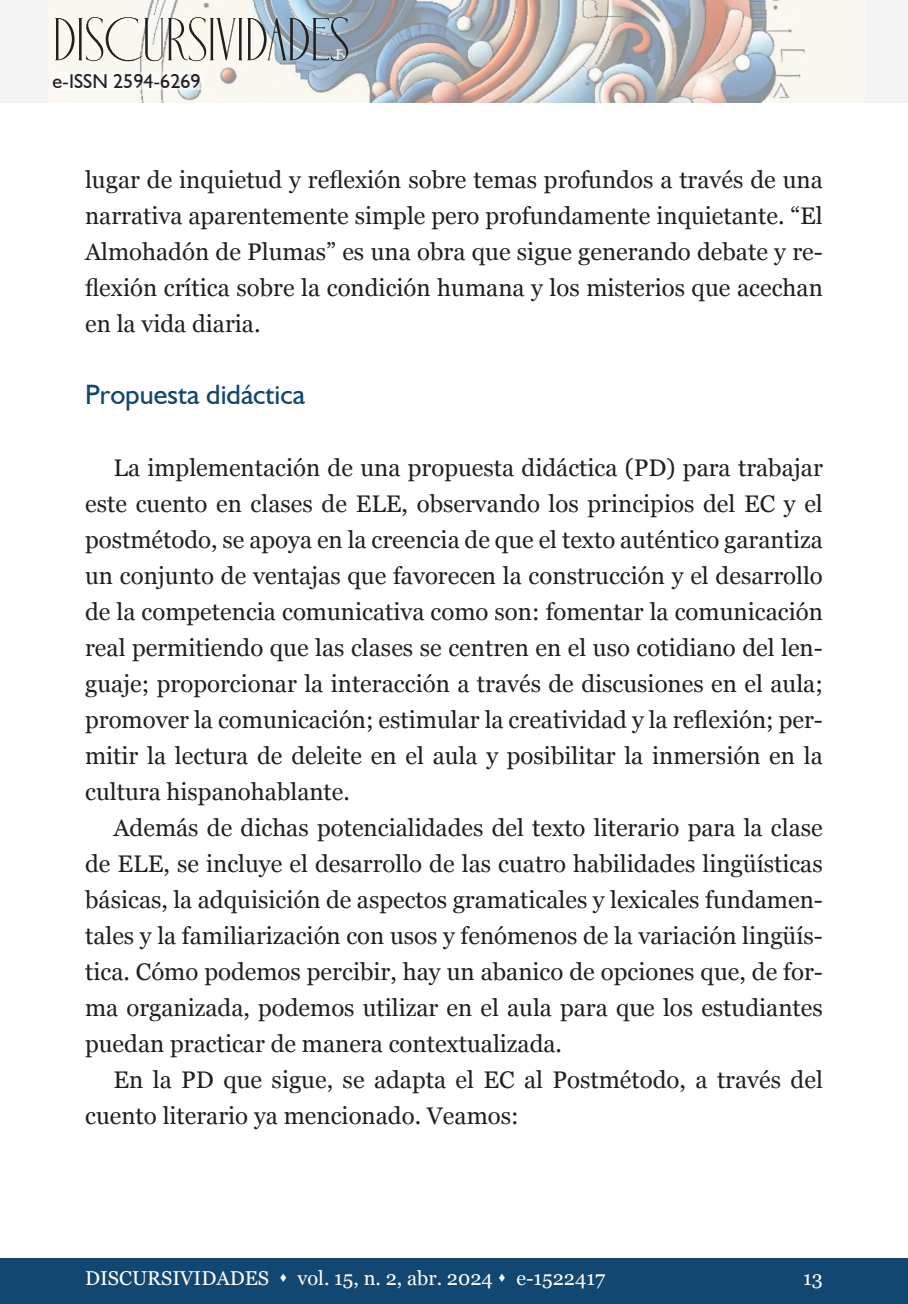
<style>
.page{position:relative;width:908px;height:1304px;background:#fff}
.page>*{position:absolute;margin:0;border:0;box-sizing:border-box;transform-origin:0 0}
.t1{font:60px "Holipop";color:#231f20}
.t2{font:28px "Humanist 521 BT";color:#114770}
.Body_Text{font:24px/36px "Georgia";color:#231f20;text-align:justify}
.t3{font:20px "Georgia";color:#fff}
.t4{font:20px "Humanist 521 BT";color:#231f20}
</style>
<div class="page">
<div style="left:0;top:1259px;width:907px;height:45px;background:#114770"></div>
<img style="left:0;top:0;width:907px;height:103px">
<svg style="left:50px;top:72px;width:153px;height:18px"></svg>
<h1 class="t1" style="left:53px;top:10px;width:298px">DISCURSIVIDADES</h1>
<p class="t4" style="left:52px;top:69px;width:150px">e-ISSN 2594-6269</p>
<p class="Body_Text" style="left:85px;top:161px;width:739px">lugar de inquietud y reflexión sobre temas profundos a través de una narrativa aparentemente simple pero profundamente inquietante. “El Almohadón de Plumas” es una obra que sigue generando debate y re&shy;flexión crítica sobre la condición humana y los misterios que acechan en la vida diaria.</p>
<p class="t2" style="left:85px;top:377px;width:221px">Propuesta didáctica</p>
<p class="Body_Text" style="left:85px;top:449px;width:739px;text-indent:28px">La implementación de una propuesta didáctica (PD) para trabajar este cuento en clases de ELE, observando los principios del EC y el postmétodo, se apoya en la creencia de que el texto auténtico garantiza un conjunto de ventajas que favorecen la construcción y el desarrollo de la competencia comunicativa como son: fomentar la comunicación real permitiendo que las clases se centren en el uso cotidiano del len&shy;guaje; proporcionar la interacción a través de discusiones en el aula; promover la comunicación; estimular la creatividad y la reflexión; per&shy;mitir la lectura de deleite en el aula y posibilitar la inmersión en la cultura hispanohablante.</p>
<p class="Body_Text" style="left:85px;top:809px;width:739px;text-indent:28px">Además de dichas potencialidades del texto literario para la clase de ELE, se incluye el desarrollo de las cuatro habilidades lingüísticas básicas, la adquisición de aspectos gramaticales y lexicales fundamen&shy;tales y la familiarización con usos y fenómenos de la variación lingüís&shy;tica. Cómo podemos percibir, hay un abanico de opciones que, de for&shy;ma organizada, podemos utilizar en el aula para que los estudiantes puedan practicar de manera contextualizada.</p>
<p class="Body_Text" style="left:85px;top:1061px;width:739px;text-indent:28px">En la PD que sigue, se adapta el EC al Postmétodo, a través del cuento literario ya mencionado. Veamos:</p>
<p class="t3" style="left:85px;top:1264px;width:521px">DISCURSIVIDADES ▲ vol. 15, n. 2, abr. 2024 ▲ e-1522417</p>
<p class="t3" style="left:802px;top:1264px;width:21px">13</p>
</div>
